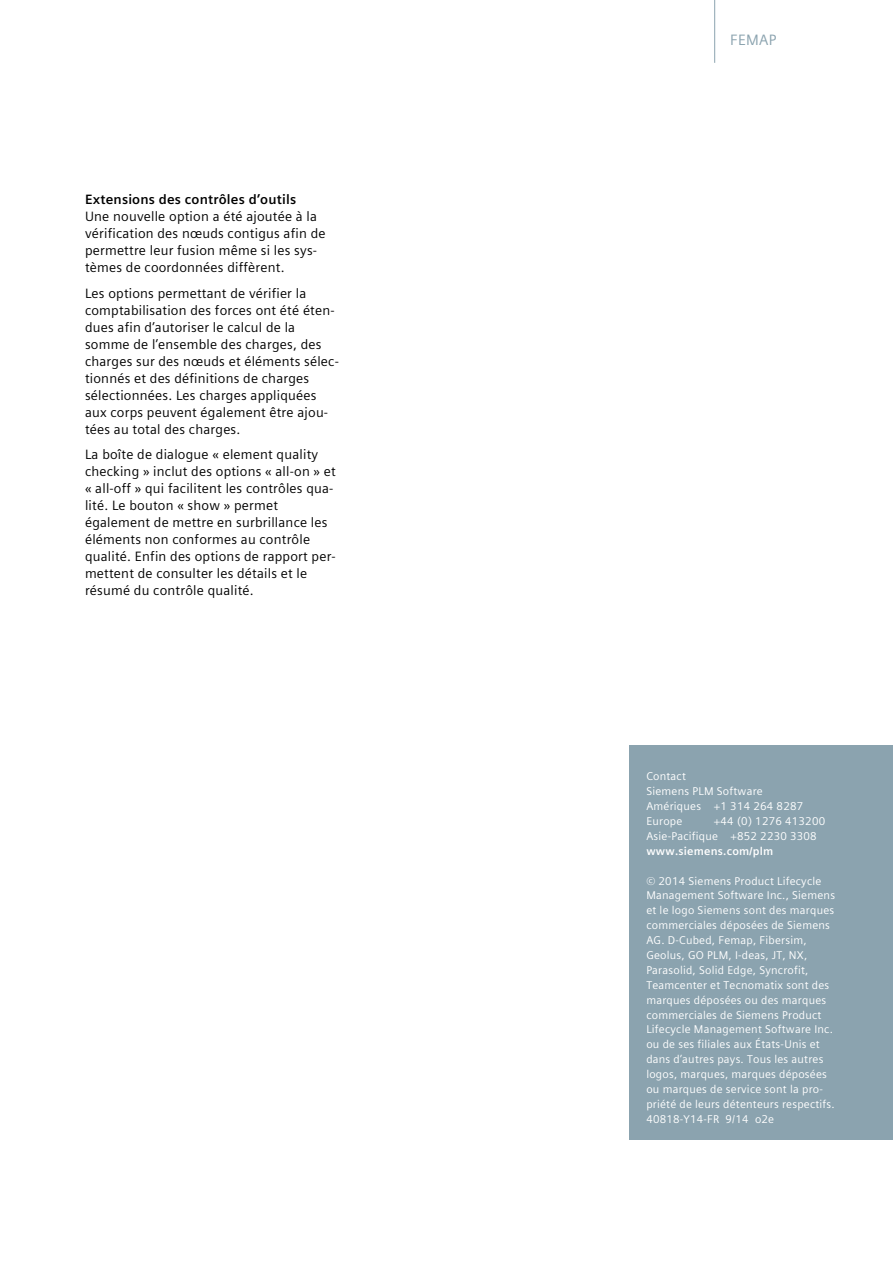
<style>
.page{position:relative;width:893px;height:1263px;background:#fff}
.page>*{position:absolute;margin:0;border:0;box-sizing:border-box;transform-origin:0 0}
.t1{font:15px "Siemens Sans Global";letter-spacing:.015em;color:#8ba3af}
.t2{font:13.5px/17px "Siemens Sans Global";letter-spacing:.015em;color:#000}
.t3{font:700 13.5px "Siemens Sans Global";letter-spacing:.015em;color:#000}
.t4{font:11.25px/14.9px "Siemens Sans Global";letter-spacing:.02em;color:#fff}
.t5{font:700 11.25px "Siemens Sans Global";letter-spacing:.02em;color:#fff}
</style>
<div class="page">
<hr style="left:714px;top:0;width:1px;height:63px;background:#8ba3af">
<div style="left:629px;top:745px;width:264px;height:395px;background:#8ba3af"></div>
<p class="t3" style="left:85px;top:189px;width:213px">Extensions des contrôles d’outils</p>
<p class="t2" style="left:85px;top:208px;width:242px">Une nouvelle option a été ajoutée à la vérification des nœuds contigus afin de permettre leur fusion même si les sys&shy;tèmes de coordonnées diffèrent.</p>
<p class="t2" style="left:85px;top:285px;width:255px">Les options permettant de vérifier la comptabilisation des forces ont été éten&shy;dues afin d’autoriser le calcul de la somme de l’ensemble des charges, des charges sur des nœuds et éléments sélec&shy;tionnés et des définitions de charges sélectionnées. Les charges appliquées aux corps peuvent également être ajou&shy;tées au total des charges.</p>
<p class="t2" style="left:85px;top:446px;width:252px">La boîte de dialogue « element quality checking » inclut des options « all-on » et « all-off » qui facilitent les contrôles qua&shy;lité. Le bouton « show » permet également de mettre en surbrillance les éléments non conformes au contrôle qualité. Enfin des options de rapport per&shy;mettent de consulter les détails et le résumé du contrôle qualité.</p>
<p class="t1" style="left:730px;top:29px;width:48px">FEMAP</p>
<p class="t4" style="left:646px;top:769px;width:158px">Contact<br>Siemens PLM Software<br>Amériques +1 314 264 8287<br>Europe</p>
<p class="t4" style="left:646px;top:814px;width:180px;text-indent:68px">+44 (0) 1276 413200<br>Asie-Pacifique +852 2230 3308</p>
<p class="t5" style="left:646px;top:842px;width:128px">www.siemens.com/plm</p>
<p class="t4" style="left:646px;top:873px;width:190px">© 2014 Siemens Product Lifecycle Management Software Inc., Siemens et le logo Siemens sont des marques commerciales déposées de Siemens AG. D-Cubed, Femap, Fibersim, Geolus, GO PLM, I-deas, JT, NX, Parasolid, Solid Edge, Syncrofit, Teamcenter et Tecnomatix sont des marques déposées ou des marques commerciales de Siemens Product Lifecycle Management Software Inc. ou de ses filiales aux États-Unis et dans d’autres pays. Tous les autres logos, marques, marques déposées ou marques de service sont la pro&shy;priété de leurs détenteurs respectifs.<br>40818-Y14-FR 9/14 o2e</p>
</div>
